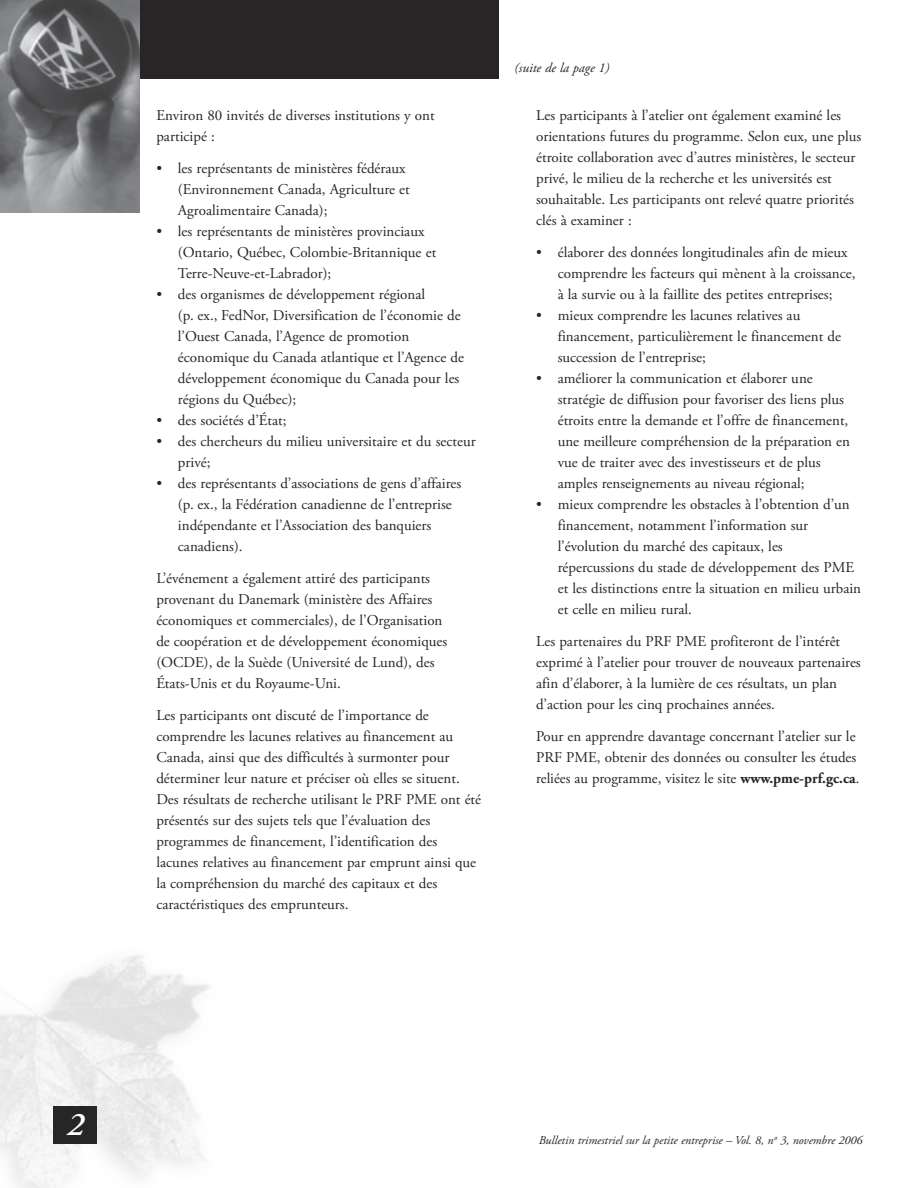
<style>
.page{position:relative;width:918px;height:1188px;background:#fff}
.page>*{position:absolute;margin:0;border:0;box-sizing:border-box;transform-origin:0 0}
.t1{font:italic 600 33px "Adobe Garamond Pro";color:#fff}
.t2{font:15px/21px "Adobe Garamond Pro";color:#272525}
.t3{font:italic 13.5px "Adobe Garamond Pro";color:#272525}
.t4{font:italic 12px "Adobe Garamond Pro";color:#272525}
.s1{font-weight:700}
</style>
<div class="page">
<img style="left:0;top:955px;width:210px;height:233px">
<div style="left:0;top:0;width:500px;height:79px;background:#272525"></div>
<img style="left:0;top:0;width:140px;height:212px">
<div style="left:54px;top:1107px;width:43px;height:37px;background:#272525"></div>
<p class="t2" style="left:156px;top:106px;width:280px">Environ 80 invités de diverses institutions y ont participé :</p>
<p class="t2" style="left:178px;top:158px;width:299px">les représentants de ministères fédéraux (Environnement Canada, Agriculture et Agroalimentaire Canada);<br>les représentants de ministères provinciaux (Ontario, Québec, Colombie-Britannique et Terre-Neuve-et-Labrador);<br>des organismes de développement régional<br>(p. ex., FedNor, Diversification de l’économie de l’Ouest Canada, l’Agence de promotion économique du Canada atlantique et l’Agence de développement économique du Canada pour les régions du Québec);<br>des sociétés d’État;<br>des chercheurs du milieu universitaire et du secteur privé;<br>des représentants d’associations de gens d’affaires (p. ex., la Fédération canadienne de l’entreprise indépendante et l’Association des banquiers canadiens).</p>
<p class="t2" style="left:156px;top:568px;width:292px">L’événement a également attiré des participants provenant du Danemark (ministère des Affaires économiques et commerciales), de l’Organisation de coopération et de développement économiques (OCDE), de la Suède (Université de Lund), des États-Unis et du Royaume-Uni.</p>
<p class="t2" style="left:156px;top:705px;width:326px">Les participants ont discuté de l’importance de comprendre les lacunes relatives au financement au Canada, ainsi que des difficultés à surmonter pour déterminer leur nature et préciser où elles se situent.<br>Des résultats de recherche utilisant le PRF PME ont été présentés sur des sujets tels que l’évaluation des programmes de financement, l’identification des lacunes relatives au financement par emprunt ainsi que la compréhension du marché des capitaux et des caractéristiques des emprunteurs.</p>
<p class="t2" style="left:156px;top:158px;width:7px">•</p>
<p class="t2" style="left:156px;top:221px;width:7px">•</p>
<p class="t2" style="left:156px;top:284px;width:7px">•</p>
<p class="t2" style="left:156px;top:410px;width:7px">• •</p>
<p class="t2" style="left:156px;top:473px;width:7px">•</p>
<p class="t3" style="left:514px;top:59px;width:96px">(suite de la page 1)</p>
<p class="t2" style="left:536px;top:106px;width:327px">Les participants à l’atelier ont également examiné les orientations futures du programme. Selon eux, une plus étroite collaboration avec d’autres ministères, le secteur privé, le milieu de la recherche et les universités est souhaitable. Les participants ont relevé quatre priorités clés à examiner :</p>
<p class="t2" style="left:558px;top:242px;width:305px">élaborer des données longitudinales afin de mieux comprendre les facteurs qui mènent à la croissance, à la survie ou à la faillite des petites entreprises; mieux comprendre les lacunes relatives au financement, particulièrement le financement de succession de l’entreprise;<br>améliorer la communication et élaborer une stratégie de diffusion pour favoriser des liens plus étroits entre la demande et l’offre de financement, une meilleure compréhension de la préparation en vue de traiter avec des investisseurs et de plus amples renseignements au niveau régional;<br>mieux comprendre les obstacles à l’obtention d’un financement, notamment l’information sur l’évolution du marché des capitaux, les répercussions du stade de développement des PME et les distinctions entre la situation en milieu urbain et celle en milieu rural.</p>
<p class="t2" style="left:536px;top:631px;width:326px">Les partenaires du PRF PME profiteront de l’intérêt exprimé à l’atelier pour trouver de nouveaux partenaires afin d’élaborer, à la lumière de ces résultats, un plan d’action pour les cinq prochaines années.</p>
<p class="t2" style="left:536px;top:726px;width:325px">Pour en apprendre davantage concernant l’atelier sur le<br>PRF PME, obtenir des données ou consulter les études reliées au programme, visitez le site <span class="s1">www.pme-prf.gc.ca</span>.</p>
<p class="t2" style="left:536px;top:242px;width:7px">•</p>
<p class="t2" style="left:536px;top:305px;width:7px">•</p>
<p class="t2" style="left:536px;top:368px;width:7px">•</p>
<p class="t2" style="left:536px;top:494px;width:7px">•</p>
<h1 class="t1" style="left:67px;top:1105px;width:18px">2</h1>
<p class="t4" style="left:539px;top:1133px;width:325px">Bulletin trimestriel sur la petite entreprise – Vol. 8, n<sup>o</sup> 3, novembre 2006</p>
</div>
